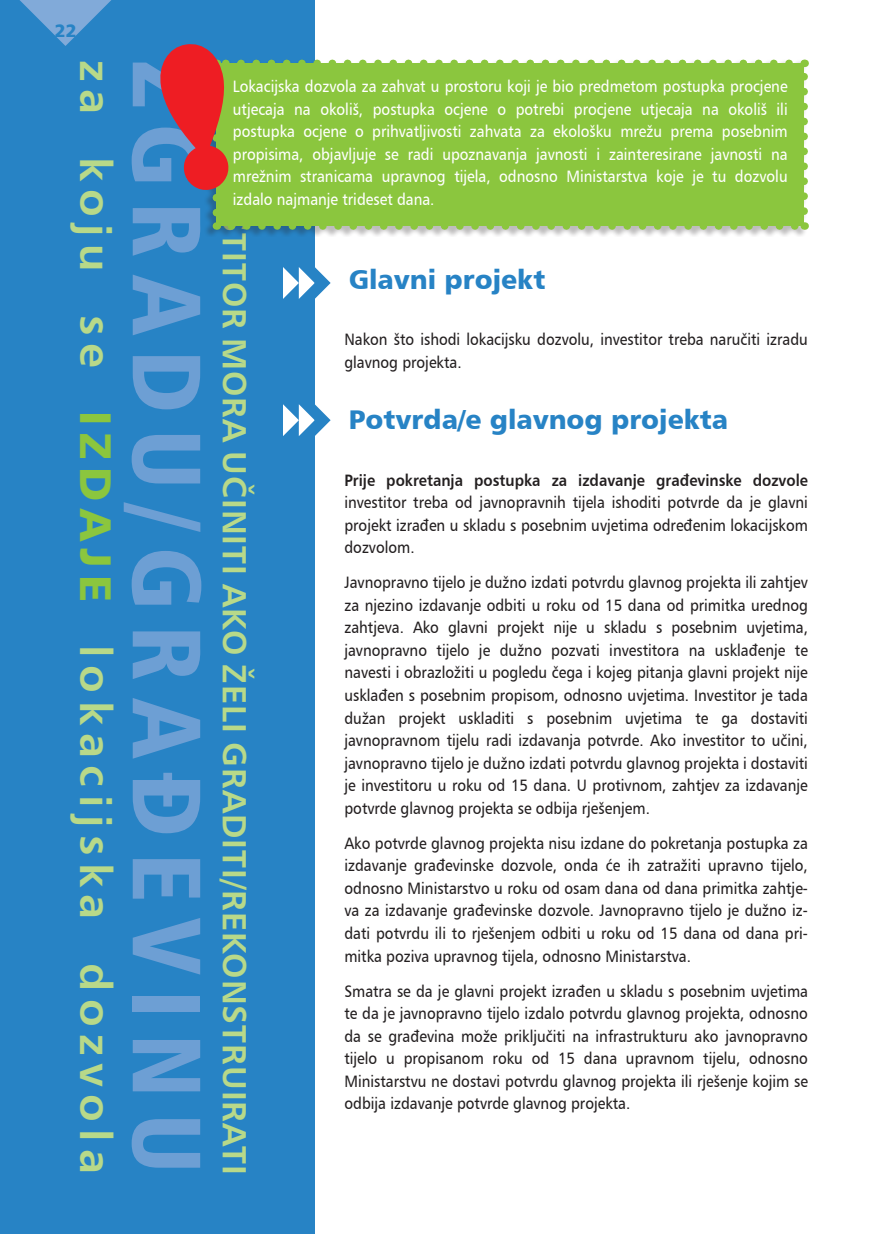
<style>
.page{position:relative;width:893px;height:1234px;background:#fff}
.page>*{position:absolute;margin:0;border:0;box-sizing:border-box;transform-origin:0 0}
.t1{font:97.2px "Humanist 777 L2 Black Condensed B";letter-spacing:.155em;color:#6d9fd4}
.t2{font:44.55px "Humanist 777 BT Bold B";letter-spacing:.17em;color:#b8d989}
.t3{font:33.75px "Humanist 777 BT Bold B";letter-spacing:.03em;color:#b8d989}
.t4{font:27px "Humanist 777 BT Black B";color:#2783c5}
.t5{font:18px "Humanist 777 BT Black B";color:#2783c5}
.t6{font:16.5px/22.5px "Humanist 777 BT Roman B";color:#231f20;text-align:justify;scale:.9 1}
.t7{font:16.5px/22.5px "Humanist 777 BT Roman B";color:#fff;text-align:justify;scale:.9 1}
.t8{font:16.5px "Humanist 777 BT Bold B";color:#231f20;scale:.9 1}
.s1{font-family:"Humanist 777 BT Black B";color:#8bc63e}
</style>
<div class="page">
<div style="left:0;top:0;width:315px;height:1233px;background:#2783c5"></div>
<svg style="left:20px;top:0;width:91px;height:46px"></svg>
<div style="left:203px;top:58px;width:604px;height:179px;background:#231f20;opacity:.3"></div>
<svg style="left:160px;top:44px;width:648px;height:186px;background:#93bc53"></svg>
<svg style="left:283px;top:267px;width:48px;height:32px"></svg>
<svg style="left:283px;top:404px;width:48px;height:32px"></svg>
<p class="t5" style="left:54px;top:19px;width:24px">22</p>
<h2 class="t2" style="left:124px;top:60px;width:309px;rotate:90deg">za koju se</h2>
<h1 class="t1" style="left:229px;top:60px;width:1115px;rotate:90deg">ZGRADU/GRAĐEVINU</h1>
<h3 class="t3" style="left:256px;top:60px;width:1116px;rotate:90deg">ŠTO INVESTITOR MORA UČINITI AKO ŽELI GRADITI/REKONSTRUIRATI</h3>
<p class="t7" style="left:233px;top:75px;width:618px">Lokacijska dozvola za zahvat u prostoru koji je bio predmetom postupka procjene utjecaja na okoliš, postupka ocjene o potrebi procjene utjecaja na okoliš ili postupka ocjene o prihvatljivosti zahvata za ekološku mrežu prema posebnim propisima, objavljuje se radi upoznavanja javnosti i zainteresirane javnosti na mrežnim stranicama upravnog tijela, odnosno Ministarstva koje je tu dozvolu izdalo najmanje trideset dana.</p>
<h3 class="t4" style="left:349px;top:262px;width:198px">Glavni projekt</h3>
<p class="t6" style="left:344px;top:328px;width:516px">Nakon što ishodi lokacijsku dozvolu, investitor treba naručiti izradu glavnog projekta.</p>
<h3 class="t4" style="left:349px;top:402px;width:381px">Potvrda/e glavnog projekta</h3>
<p class="t8" style="left:344px;top:469px;width:517px">Prije pokretanja postupka za izdavanje građevinske dozvole</p>
<p class="t6" style="left:344px;top:490px;width:516px">investitor treba od javnopravnih tijela ishoditi potvrde da je glavni projekt izrađen u skladu s posebnim uvjetima određenim lokacijskom dozvolom.</p>
<p class="t6" style="left:344px;top:571px;width:516px">Javnopravno tijelo je dužno izdati potvrdu glavnog projekta ili zahtjev za njezino izdavanje odbiti u roku od 15 dana od primitka urednog zahtjeva. Ako glavni projekt nije u skladu s posebnim uvjetima, javnopravno tijelo je dužno pozvati investitora na usklađenje te navesti i obrazložiti u pogledu čega i kojeg pitanja glavni projekt nije usklađen s posebnim propisom, odnosno uvjetima. Investitor je tada dužan projekt uskladiti s posebnim uvjetima te ga dostaviti javnopravnom tijelu radi izdavanja potvrde. Ako investitor to učini, javnopravno tijelo je dužno izdati potvrdu glavnog projekta i dostaviti je investitoru u roku od 15 dana. U protivnom, zahtjev za izdavanje potvrde glavnog projekta se odbija rješenjem.</p>
<p class="t6" style="left:344px;top:831px;width:517px">Ako potvrde glavnog projekta nisu izdane do pokretanja postupka za izdavanje građevinske dozvole, onda će ih zatražiti upravno tijelo, odnosno Ministarstvo u roku od osam dana od dana primitka zahtje&shy;va za izdavanje građevinske dozvole. Javnopravno tijelo je dužno iz&shy;dati potvrdu ili to rješenjem odbiti u roku od 15 dana od dana pri&shy;mitka poziva upravnog tijela, odnosno Ministarstva.</p>
<p class="t6" style="left:344px;top:979px;width:517px">Smatra se da je glavni projekt izrađen u skladu s posebnim uvjetima te da je javnopravno tijelo izdalo potvrdu glavnog projekta, odnosno da se građevina može priključiti na infrastrukturu ako javnopravno tijelo u propisanom roku od 15 dana upravnom tijelu, odnosno Ministarstvu ne dostavi potvrdu glavnog projekta ili rješenje kojim se odbija izdavanje potvrde glavnog projekta.</p>
<h2 class="t2" style="left:124px;top:410px;width:765px;rotate:90deg"><span class="s1">izdaje</span> lokacijska dozvola</h2>
</div>
